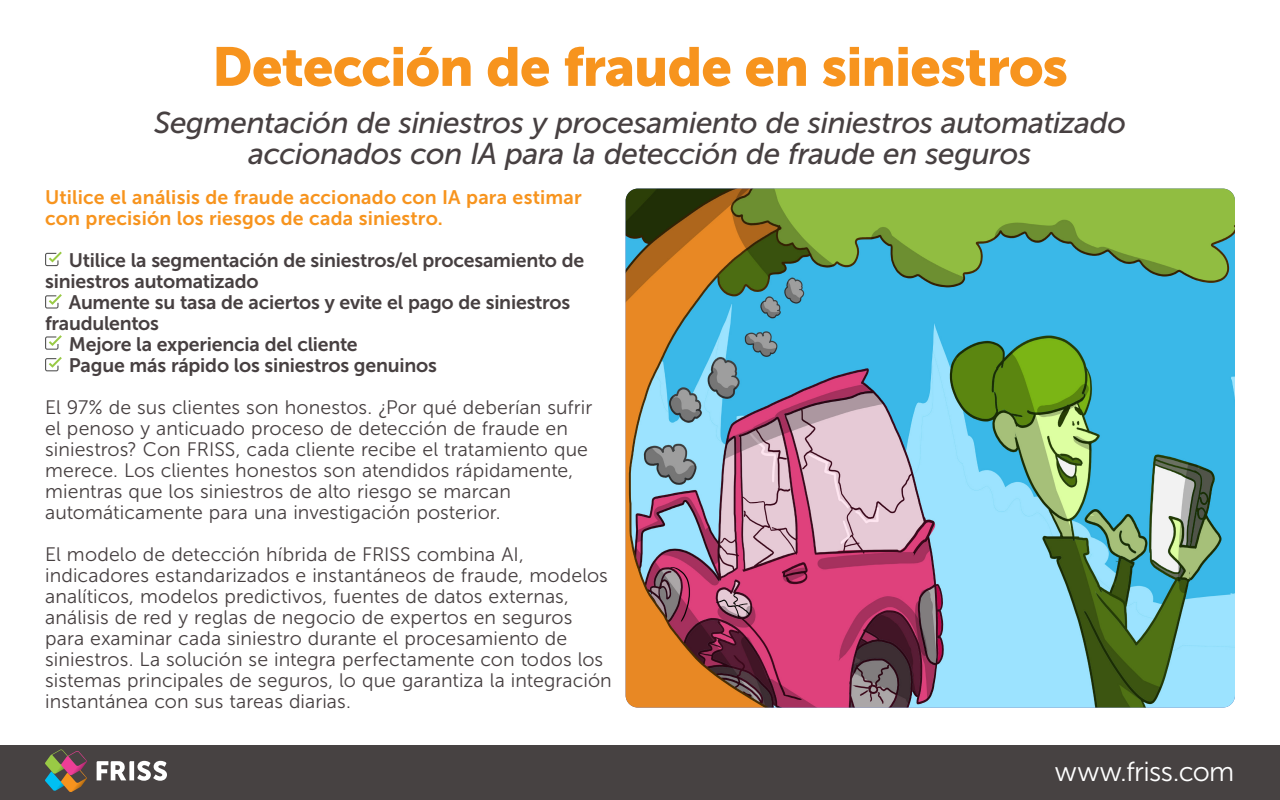
<style>
.page{position:relative;width:1280px;height:800px;background:#fff}
.page>*{position:absolute;margin:0;border:0;box-sizing:border-box;transform-origin:0 0}
.t1{font:54.5px "Museo Sans 900";letter-spacing:-.02em;color:#f7941e}
.t2{font:italic 30px/31.5px "Museo Sans 500";letter-spacing:-.015em;color:#474041;text-align:center}
.t3{font:27.5px "Museo Sans 300";letter-spacing:-.02em;color:#fff}
.t4{font:19.5px/21px "Museo Sans 300";letter-spacing:.005em;color:#474041}
.t5{font:19.5px/21px "Museo Sans 700";letter-spacing:-.01em;color:#474041}
.t6{font:19.5px/21px "Museo Sans 700";letter-spacing:.01em;color:#f7941e}
</style>
<div class="page">
<img style="left:626px;top:189px;width:609px;height:519px">
<svg style="left:45px;top:294px;width:17px;height:15px"></svg>
<svg style="left:45px;top:252px;width:17px;height:14px"></svg>
<svg style="left:45px;top:335px;width:17px;height:15px"></svg>
<svg style="left:45px;top:357px;width:17px;height:14px"></svg>
<div style="left:0;top:745px;width:1280px;height:55px;background:#474242"></div>
<svg style="left:97px;top:761px;width:70px;height:20px"></svg>
<svg style="left:45px;top:749px;width:42px;height:43px"></svg>
<h1 class="t1" style="left:212px;top:36px;width:858px">Detección de fraude en siniestros</h1>
<h2 class="t2" style="left:154px;top:107px;width:974px">Segmentación de siniestros y procesamiento de siniestros automatizado accionados con IA para la detección de fraude en seguros</h2>
<p class="t6" style="left:45px;top:186px;width:538px">Utilice el análisis de fraude accionado con IA para estimar con precisión los riesgos de cada siniestro.</p>
<p class="t5" style="left:45px;top:249px;width:541px;text-indent:24px">Utilice la segmentación de siniestros/el procesamiento de siniestros automatizado</p>
<p class="t5" style="left:69px;top:291px;width:503px">Aumente su tasa de aciertos y evite el pago de siniestros</p>
<p class="t5" style="left:45px;top:312px;width:115px">fraudulentos</p>
<p class="t5" style="left:69px;top:333px;width:290px">Mejore la experiencia del cliente</p>
<p class="t5" style="left:69px;top:354px;width:370px">Pague más rápido los siniestros genuinos</p>
<p class="t4" style="left:45px;top:397px;width:549px">El 97% de sus clientes son honestos. ¿Por qué deberían sufrir el penoso y anticuado proceso de detección de fraude en siniestros? Con FRISS, cada cliente recibe el tratamiento que merece. Los clientes honestos son atendidos rápidamente, mientras que los siniestros de alto riesgo se marcan automáticamente para una investigación posterior.</p>
<p class="t4" style="left:45px;top:544px;width:568px">El modelo de detección híbrida de FRISS combina AI, indicadores estandarizados e instantáneos de fraude, modelos analíticos, modelos predictivos, fuentes de datos externas, análisis de red y reglas de negocio de expertos en seguros para examinar cada siniestro durante el procesamiento de siniestros. La solución se integra perfectamente con todos los sistemas principales de seguros, lo que garantiza la integración instantánea con sus tareas diarias.</p>
<h3 class="t3" style="left:1025px;top:749px;width:181px">www.friss.com</h3>
<h3 class="t3" style="left:1055px;top:757px;width:181px">www.friss.com</h3>
</div>
